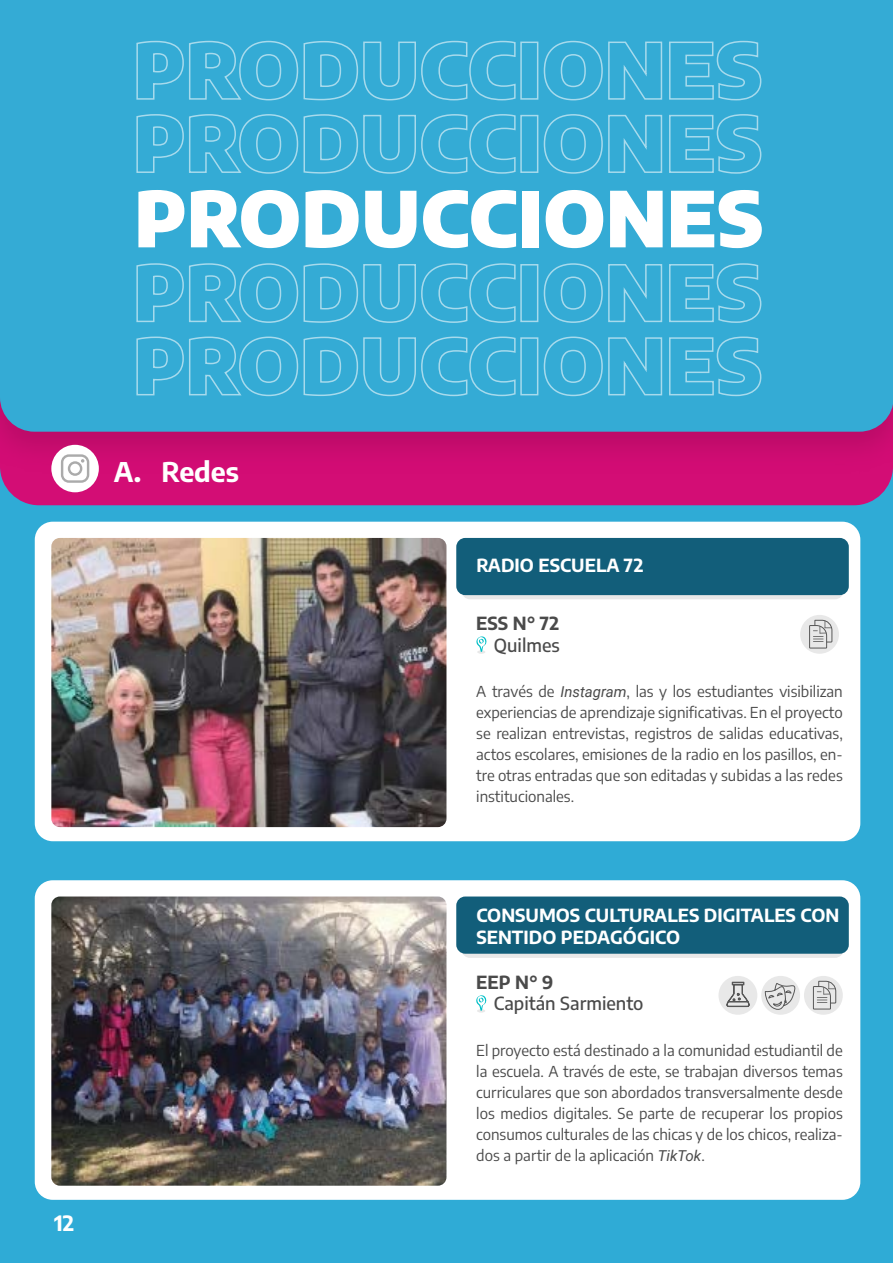
<style>
.page{position:relative;width:893px;height:1263px;background:#2fabd6}
.page>*{position:absolute;margin:0;border:0;box-sizing:border-box;transform-origin:0 0}
.t1{font:900 76.5px "Encode Sans";color:#fff}
.t2{font:700 27px "Encode Sans";color:#fff}
.t3{font:700 21px "Encode Sans";color:#fff}
.t4{font:700 18px/21.6px "Encode Sans";color:#fff}
.t5{font:500 18px "Encode Sans";color:#4a4a4a}
.t6{font:700 18px "Encode Sans";color:#4a4a4a}
.t7{font:15px/21px "Encode Sans";color:#4a4a4a;text-align:justify}
.s1{font-family:"Roboto";font-style:italic}
</style>
<div class="page">
<div style="left:35px;top:522px;width:825px;height:319px;background:#fff;border-radius:18px"></div>
<div style="left:35px;top:880px;width:825px;height:320px;background:#fff;border-radius:18px"></div>
<img style="left:51px;top:538px;width:395px;height:289px">
<img style="left:51px;top:896px;width:395px;height:290px">
<div style="left:461px;top:542px;width:383px;height:57px;background:linear-gradient(to right,#e8e8e8,#e8e8e8);border-radius:9px"></div>
<div style="left:456px;top:538px;width:393px;height:57px;background:#125e7a;border-radius:9px"></div>
<div style="left:461px;top:901px;width:383px;height:57px;background:#e8e8e8;border-radius:9px"></div>
<div style="left:456px;top:896px;width:393px;height:58px;background:#125e7a;border-radius:9px"></div>
<div style="left:800px;top:615px;width:39px;height:39px;background:#e8e8e8;border-radius:50%"></div>
<svg style="left:809px;top:619px;width:24px;height:30px"></svg>
<div style="left:761px;top:976px;width:39px;height:39px;background:#e8e8e8;border-radius:50%"></div>
<svg style="left:764px;top:983px;width:32px;height:27px"></svg>
<div style="left:804px;top:976px;width:39px;height:39px;background:#e8e8e8;border-radius:50%"></div>
<svg style="left:812px;top:980px;width:25px;height:30px"></svg>
<div style="left:718px;top:976px;width:39px;height:39px;background:#e8e8e8;border-radius:50%"></div>
<svg style="left:726px;top:982px;width:24px;height:25px"></svg>
<svg style="left:476px;top:636px;width:11px;height:18px"></svg>
<svg style="left:476px;top:995px;width:11px;height:17px"></svg>
<div style="left:19px;top:500px;width:855px;height:5px;background:#d30d75"></div>
<img style="left:0;top:432px;width:893px;height:68px">
<svg style="left:0;top:40px;width:893px;height:392px"></svg>
<svg style="left:136px;top:114px;width:380px;height:60px"></svg>
<svg style="left:543px;top:114px;width:218px;height:60px"></svg>
<svg style="left:136px;top:41px;width:380px;height:59px"></svg>
<svg style="left:543px;top:41px;width:218px;height:59px"></svg>
<svg style="left:136px;top:337px;width:380px;height:59px"></svg>
<svg style="left:543px;top:337px;width:218px;height:59px"></svg>
<svg style="left:136px;top:263px;width:380px;height:60px"></svg>
<svg style="left:543px;top:263px;width:218px;height:60px"></svg>
<div style="left:51px;top:445px;width:48px;height:47px;background:#fff;border-radius:50%"></div>
<svg style="left:61px;top:454px;width:28px;height:29px"></svg>
<h1 class="t1" style="left:134px;top:166px;width:631px">PRODUCCIONES</h1>
<h2 class="t2" style="left:114px;top:453px;width:127px">A. Redes</h2>
<h3 class="t3" style="left:54px;top:1208px;width:21px">12</h3>
<p class="t4" style="left:476px;top:554px;width:168px">RADIO ESCUELA 72</p>
<p class="t6" style="left:476px;top:611px;width:85px">ESS N° 72</p>
<p class="t5" style="left:494px;top:633px;width:67px">Quilmes</p>
<p class="t7" style="left:476px;top:680px;width:368px">A través de <span class="s1">Instagram</span>, las y los estudiantes visibilizan experiencias de aprendizaje significativas. En el proyecto se realizan entrevistas, registros de salidas educativas, actos escolares, emisiones de la radio en los pasillos, en&shy;tre otras entradas que son editadas y subidas a las redes institucionales.</p>
<p class="t4" style="left:476px;top:904px;width:364px">CONSUMOS CULTURALES DIGITALES CON<br>SENTIDO PEDAGÓGICO</p>
<p class="t6" style="left:476px;top:970px;width:79px">EEP N° 9</p>
<p class="t5" style="left:494px;top:991px;width:151px">Capitán Sarmiento</p>
<p class="t7" style="left:476px;top:1039px;width:368px">El proyecto está destinado a la comunidad estudiantil de la escuela. A través de este, se trabajan diversos temas curriculares que son abordados transversalmente desde los medios digitales. Se parte de recuperar los propios consumos culturales de las chicas y de los chicos, realiza&shy;dos a partir de la aplicación <span class="s1">TikTok</span>.</p>
</div>
